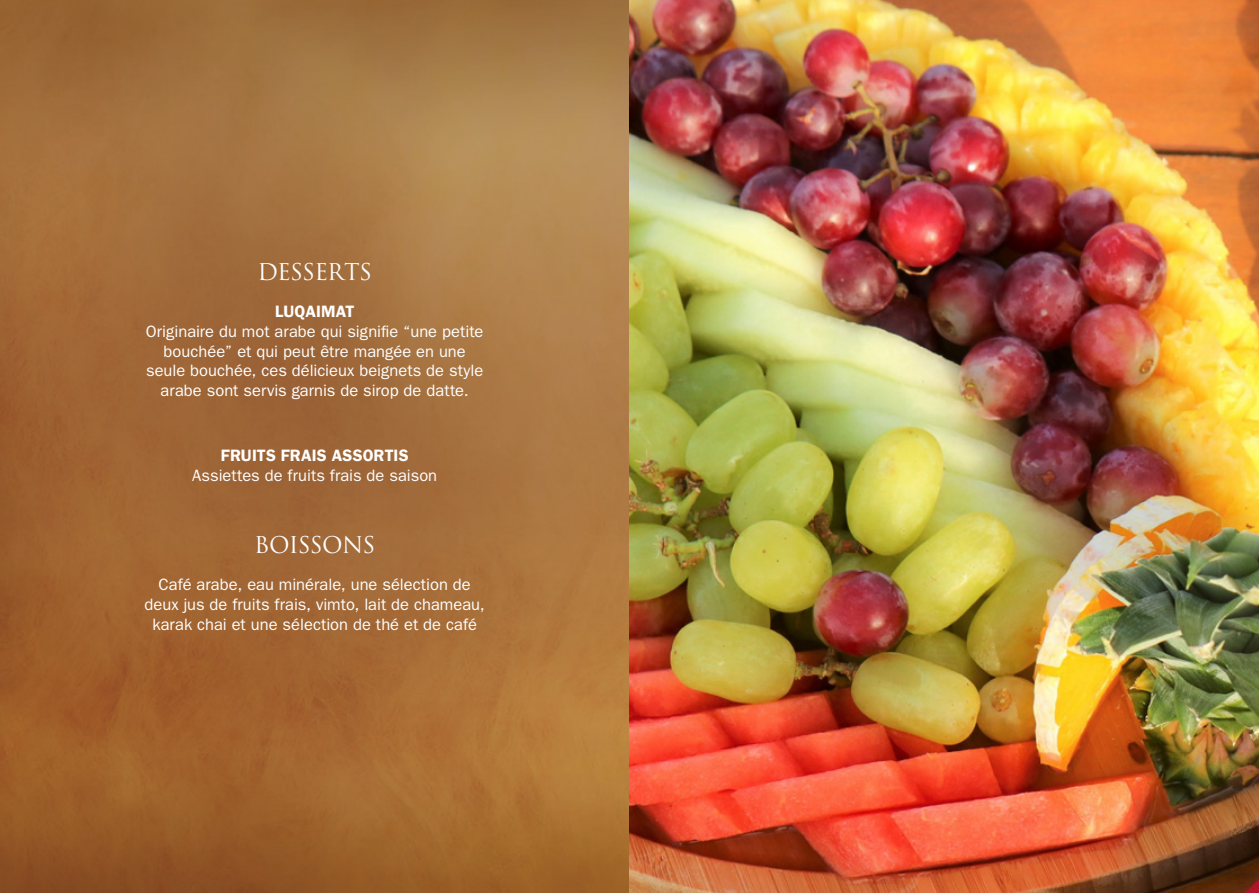
<style>
.page{position:relative;width:1259px;height:893px;background:#fff}
.page>*{position:absolute;margin:0;border:0;box-sizing:border-box;transform-origin:0 0}
.t1{font:22.5px "Trajan Pro";letter-spacing:-.03em;color:#fff}
.t2{font:16.5px/19.8px "Franklin Gothic LT Com";color:#fff;text-align:center}
.t3{font:16.5px "Franklin Gothic LT Com Dm";letter-spacing:.005em;color:#fff}
</style>
<div class="page">
<img style="left:0;top:0;width:629px;height:893px">
<img style="left:629px;top:0;width:630px;height:893px">
<h1 class="t1" style="left:257px;top:258px;width:116px">DESSERTS</h1>
<p class="t3" style="left:275px;top:301px;width:81px">LUQAIMAT</p>
<p class="t2" style="left:146px;top:321px;width:339px">Originaire du mot arabe qui signifie “une petite bouchée” et qui peut être mangée en une seule bouchée, ces délicieux beignets de style arabe sont servis garnis de sirop de datte.</p>
<p class="t3" style="left:221px;top:446px;width:189px">FRUITS FRAIS ASSORTIS</p>
<p class="t2" style="left:192px;top:466px;width:246px">Assiettes de fruits frais de saison</p>
<h1 class="t1" style="left:254px;top:531px;width:123px">BOISSONS</h1>
<p class="t2" style="left:145px;top:575px;width:342px">Café arabe, eau minérale, une sélection de deux jus de fruits frais, vimto, lait de chameau, karak chai et une sélection de thé et de café</p>
</div>
